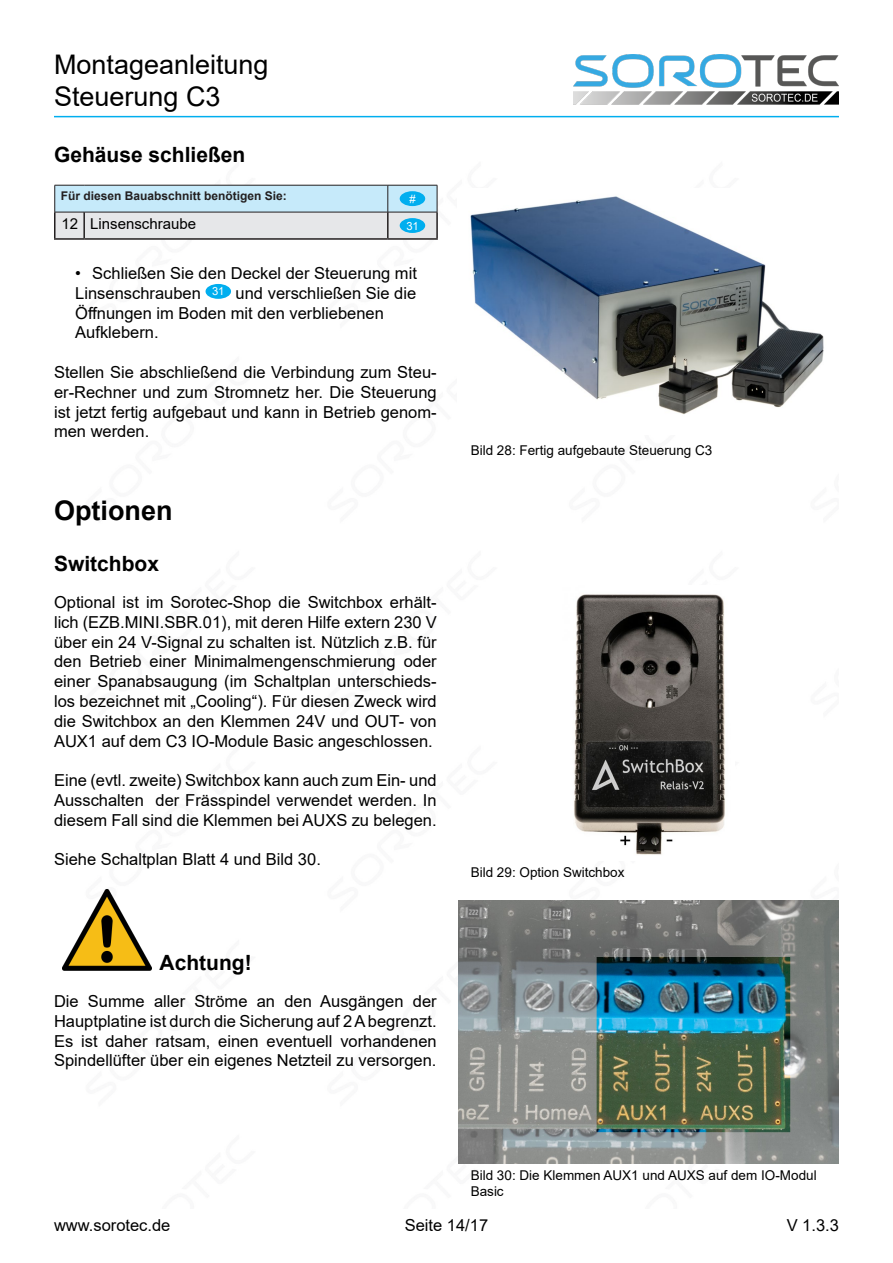
<style>
.page{position:relative;width:893px;height:1263px;background:#fff}
.page>*{position:absolute;margin:0;border:0;box-sizing:border-box;transform-origin:0 0}
.t1{font:27px/32.4px "Arial";color:#000}
.Überschrift_1{font:700 27px "Arial";color:#000}
.Überschrift_2{font:700 21px "Arial";color:#000}
.Text{font:16.5px/19.8px "Arial";color:#000}
.Bedarfstabelle_Text{font:15px "Arial";color:#000}
.Bedarfstabelle_Anzahl{font:15px "Arial";color:#000}
.Bildtext{font:13.5px/16.2px "Arial";color:#000}
.Bedarfstabellenkopf{font:700 12px "Arial";color:#231f20}
.Kreisnummer{font:11.25px "Arial";color:#fff}
</style>
<div class="page">
<img style="left:574px;top:54px;width:265px;height:51px">
<hr style="left:54px;top:116px;width:785px;height:1px;background:#00aeef">
<hr style="left:54px;top:238px;width:30px;height:2px;background:#231f20">
<hr style="left:84px;top:238px;width:304px;height:2px;background:#231f20">
<hr style="left:388px;top:238px;width:50px;height:2px;background:#231f20">
<svg style="left:54px;top:185px;width:384px;height:54px;background:#cddee7"></svg>
<hr style="left:84px;top:212px;width:304px;height:1px;background:#231f20">
<hr style="left:388px;top:212px;width:49px;height:1px;background:#231f20">
<div style="left:400px;top:191px;width:25px;height:15px;background:#00aeef;border-radius:50%"></div>
<div style="left:400px;top:218px;width:25px;height:15px;background:#00aeef;border-radius:50%"></div>
<div style="left:206px;top:284px;width:25px;height:15px;background:#00aeef;border-radius:50%"></div>
<img style="left:470px;top:196px;width:354px;height:218px">
<img style="left:63px;top:889px;width:89px;height:81px">
<img style="left:574px;top:594px;width:151px;height:261px">
<img style="left:458px;top:900px;width:381px;height:264px">
<h1 class="t1" style="left:54px;top:48px;width:216px">Montageanleitung<br>Steuerung C3</h1>
<p class="Überschrift_2" style="left:54px;top:140px;width:193px">Gehäuse schließen</p>
<p class="Bedarfstabellenkopf" style="left:61px;top:187px;width:228px">Für diesen Bauabschnitt benötigen Sie:</p>
<p class="Kreisnummer" style="left:409px;top:191px;width:8px">#</p>
<p class="Bedarfstabelle_Anzahl" style="left:62px;top:213px;width:18px">12</p>
<p class="Bedarfstabelle_Text" style="left:90px;top:213px;width:107px">Linsenschraube</p>
<p class="Kreisnummer" style="left:406px;top:218px;width:14px">31</p>
<p class="Text" style="left:75px;top:263px;width:343px">• Schließen Sie den Deckel der Steuerung mit<br>Linsenschrauben</p>
<p class="Text" style="left:75px;top:283px;width:343px;text-indent:160px">und verschließen Sie die<br>Öffnungen im Boden mit den verbliebenen<br>Aufklebern.</p>
<p class="Text" style="left:54px;top:362px;width:384px;text-align:justify">Stellen Sie abschließend die Verbindung zum Steu&shy;er-Rechner und zum Stromnetz her. Die Steuerung ist jetzt fertig aufgebaut und kann in Betrieb genom&shy;men werden.</p>
<p class="Kreisnummer" style="left:212px;top:284px;width:14px">31</p>
<p class="Überschrift_1" style="left:54px;top:492px;width:120px">Optionen</p>
<p class="Überschrift_2" style="left:54px;top:549px;width:107px">Switchbox</p>
<p class="Text" style="left:54px;top:592px;width:384px;text-align:justify">Optional ist im Sorotec-Shop die Switchbox erhält&shy;lich (EZB.MINI.SBR.01), mit deren Hilfe extern 230 V über ein 24 V-Signal zu schalten ist. Nützlich z.B. für den Betrieb einer Minimalmengenschmierung oder einer Spanabsaugung (im Schaltplan unterschieds&shy;los bezeichnet mit „Cooling“). Für diesen Zweck wird die Switchbox an den Klemmen 24V und OUT- von AUX1 auf dem C3 IO-Module Basic angeschlossen.</p>
<p class="Text" style="left:54px;top:770px;width:384px;text-align:justify">Eine (evtl. zweite) Switchbox kann auch zum Ein- und Ausschalten der Frässpindel verwendet werden. In diesem Fall sind die Klemmen bei AUXS zu belegen.</p>
<p class="Text" style="left:54px;top:849px;width:268px">Siehe Schaltplan Blatt 4 und Bild 30.</p>
<p class="Überschrift_2" style="left:160px;top:948px;width:94px">Achtung!</p>
<p class="Text" style="left:54px;top:991px;width:384px">Die Summe aller Ströme an den Ausgängen der<br>Hauptplatine ist durch die Sicherung auf 2 A begrenzt.</p>
<p class="Text" style="left:54px;top:1031px;width:384px">Es ist daher ratsam, einen eventuell vorhandenen<br>Spindellüfter über ein eigenes Netzteil zu versorgen.</p>
<p class="Bildtext" style="left:471px;top:442px;width:243px">Bild 28: Fertig aufgebaute Steuerung C3</p>
<p class="Bildtext" style="left:471px;top:864px;width:155px">Bild 29: Option Switchbox</p>
<p class="Bildtext" style="left:471px;top:1167px;width:347px">Bild 30: Die Klemmen AUX1 und AUXS auf dem IO-Modul<br>Basic</p>
<p class="Text" style="left:405px;top:1215px;width:85px">Seite 14/17</p>
<p class="Text" style="left:54px;top:1215px;width:118px">www.sorotec.de</p>
<p class="Text" style="left:787px;top:1215px;width:54px">V 1.3.3</p>
</div>
